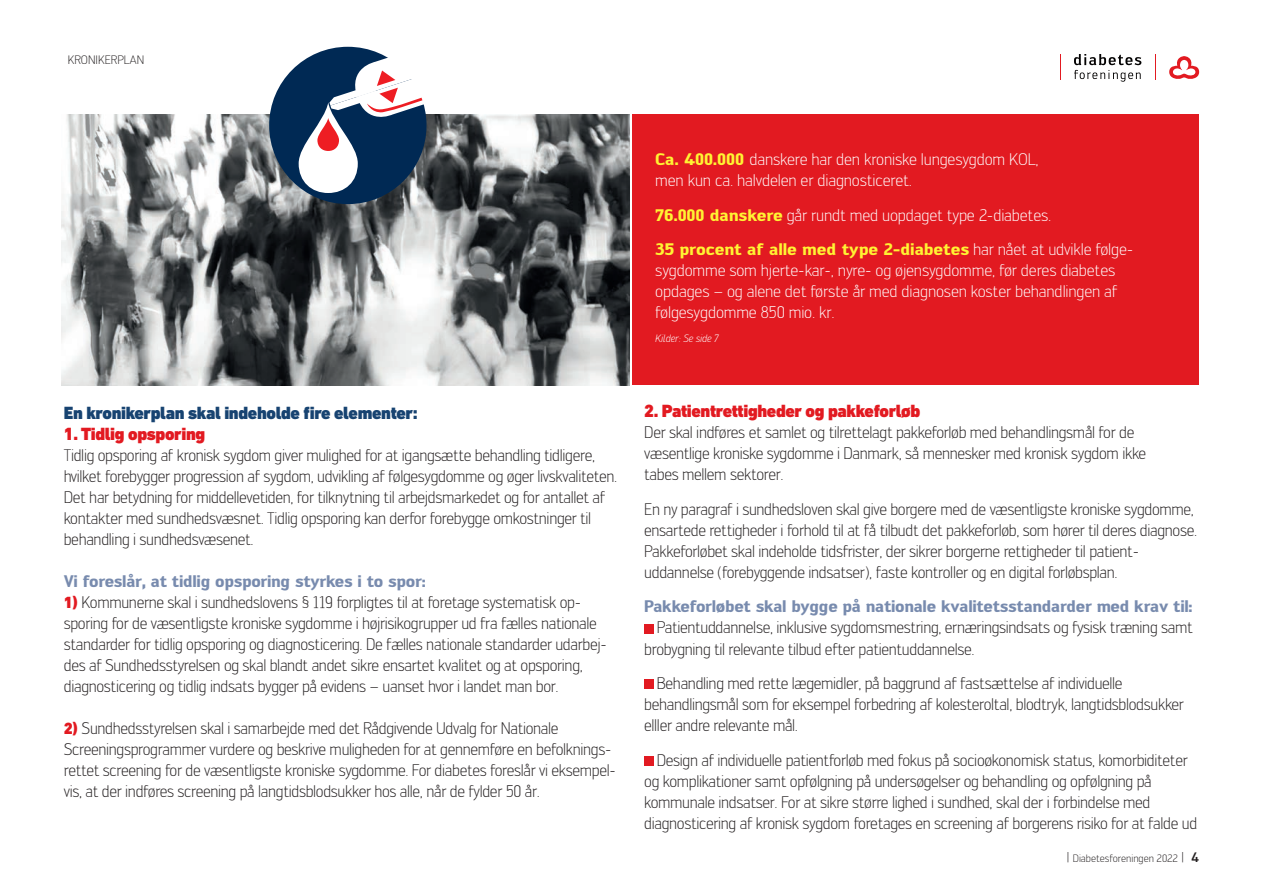
<style>
.page{position:relative;width:1263px;height:893px;background:#fff}
.page>*{position:absolute;margin:0;border:0;box-sizing:border-box;transform-origin:0 0}
.t1{font:900 18px "DIN Next LT Pro";letter-spacing:-.02em;color:#e21a21}
.t2{font:900 18px "DIN Next LT Pro";letter-spacing:-.02em;color:#174371}
.t3{font:300 16.5px/21px "Engel";letter-spacing:-.02em;color:#231f20}
.t4{font:300 16.5px/21px "Engel";letter-spacing:-.01em;color:#fff}
.t5{font:700 16.5px "Engel";letter-spacing:-.02em;color:#788bae}
.t6{font:300 12px "Engel";color:#231f20}
.t7{font:300 10.5px "Engel";color:#231f20}
.t8{font:italic 300 10.5px "Engel";letter-spacing:-.01em;color:#fff}
.s1{font-family:"DIN Next LT Pro";font-weight:900;color:#e21a21}
.s2{font-weight:700;color:#fff333}
.s3{font-size:13.5px}
.s4{font-weight:500;font-size:13.5px}
</style>
<div class="page">
<svg style="left:1169px;top:56px;width:30px;height:23px"></svg>
<svg style="left:1074px;top:54px;width:67px;height:28px"></svg>
<svg style="left:1155px;top:54px;width:1px;height:25px"></svg>
<div style="left:632px;top:115px;width:567px;height:270px;background:#e21a21"></div>
<div style="left:644px;top:624px;width:9px;height:9px;background:#e21a21"></div>
<div style="left:644px;top:680px;width:9px;height:9px;background:#e21a21"></div>
<div style="left:644px;top:756px;width:9px;height:9px;background:#e21a21"></div>
<img style="left:62px;top:115px;width:567px;height:271px">
<div style="left:269px;top:47px;width:157px;height:157px;background:#002954;border-radius:50%"></div>
<svg style="left:299px;top:102px;width:59px;height:91px;fill:#fff"></svg>
<svg style="left:317px;top:118px;width:22px;height:33px"></svg>
<svg style="left:329px;top:51px;width:97px;height:75px"></svg>
<p class="t6" style="left:68px;top:53px;width:78px">KRONIKERPLAN</p>
<p class="t2" style="left:64px;top:402px;width:355px">En kronikerplan skal indeholde fire elementer:</p>
<p class="t1" style="left:64px;top:423px;width:143px">1. Tidlig opsporing</p>
<p class="t3" style="left:64px;top:444px;width:555px">Tidlig opsporing af kronisk sygdom giver mulighed for at igangsætte behandling tidligere, hvilket forebygger progression af sygdom, udvikling af følgesygdomme og øger livskvaliteten.<br>Det har betydning for middellevetiden, for tilknytning til arbejdsmarkedet og for antallet af kontakter med sundhedsvæsnet. Tidlig opsporing kan derfor forebygge omkostninger til behandling i sundhedsvæsenet.</p>
<p class="t5" style="left:64px;top:571px;width:364px">Vi foreslår, at tidlig opsporing styrkes i to spor:</p>
<p class="t3" style="left:64px;top:591px;width:544px"><span class="s1">1)</span> Kommunerne skal i sundhedslovens § 119 forpligtes til at foretage systematisk op&shy;sporing for de væsentligste kroniske sygdomme i højrisikogrupper ud fra fælles nationale standarder for tidlig opsporing og diagnosticering. De fælles nationale standarder udarbej&shy;des af Sundhedsstyrelsen og skal blandt andet sikre ensartet kvalitet og at opsporing, diagnosticering og tidlig indsats bygger på evidens – uanset hvor i landet man bor.</p>
<p class="t3" style="left:64px;top:717px;width:553px"><span class="s1">2)</span> Sundhedsstyrelsen skal i samarbejde med det Rådgivende Udvalg for Nationale Screeningsprogrammer vurdere og beskrive muligheden for at gennemføre en befolknings&shy;rettet screening for de væsentligste kroniske sygdomme. For diabetes foreslår vi eksempel&shy;vis, at der indføres screening på langtidsblodsukker hos alle, når de fylder 50 år.</p>
<p class="t4" style="left:655px;top:149px;width:385px"><span class="s2">Ca. 400.000</span> danskere har den kroniske lungesygdom KOL, men kun ca. halvdelen er diagnosticeret.</p>
<p class="t4" style="left:655px;top:198px;width:479px;line-height:34.5px"><span class="s2">76.000 danskere</span> går rundt med uopdaget type 2-diabetes.<br><span class="s2">35 procent af alle med type 2-diabetes</span> har nået at udvikle følge-</p>
<p class="t4" style="left:655px;top:260px;width:464px">sygdomme som hjerte-kar-, nyre- og øjensygdomme, før deres diabetes opdages – og alene det første år med diagnosen koster behandlingen af følgesygdomme 850 mio. kr.</p>
<p class="t8" style="left:655px;top:333px;width:65px">Kilder: Se side 7</p>
<p class="t1" style="left:644px;top:401px;width:278px">2. Patientrettigheder og pakkeforløb</p>
<p class="t3" style="left:644px;top:422px;width:503px">Der skal indføres et samlet og tilrettelagt pakkeforløb med behandlingsmål for de væsentlige kroniske sygdomme i Danmark, så mennesker med kronisk sygdom ikke tabes mellem sektorer.</p>
<p class="t3" style="left:644px;top:499px;width:554px">En ny paragraf i sundhedsloven skal give borgere med de væsentligste kroniske sygdomme, ensartede rettigheder i forhold til at få tilbudt det pakkeforløb, som hører til deres diagnose.<br>Pakkeforløbet skal indeholde tidsfrister, der sikrer borgerne rettigheder til patient&shy;uddannelse (forebyggende indsatser), faste kontroller og en digital forløbsplan.</p>
<p class="t5" style="left:644px;top:597px;width:550px">Pakkeforløbet skal bygge på nationale kvalitetsstandarder med krav til:</p>
<p class="t3" style="left:644px;top:617px;width:550px;text-indent:12px">Patientuddannelse, inklusive sygdomsmestring, ernæringsindsats og fysisk træning samt brobygning til relevante tilbud efter patientuddannelse.</p>
<p class="t3" style="left:644px;top:673px;width:541px;text-indent:13px">Behandling med rette lægemidler, på baggrund af fastsættelse af individuelle behandlingsmål som for eksempel forbedring af kolesteroltal, blodtryk, langtidsblodsukker elller andre relevante mål.</p>
<p class="t3" style="left:644px;top:749px;width:554px;text-indent:12px">Design af individuelle patientforløb med fokus på socioøkonomisk status, komorbiditeter og komplikationer samt opfølgning på undersøgelser og behandling og opfølgning på kommunale indsatser. For at sikre større lighed i sundhed, skal der i forbindelse med diagnosticering af kronisk sygdom foretages en screening af borgerens risiko for at falde ud</p>
<p class="t7" style="left:1067px;top:853px;width:134px"><span class="s3">|</span> Diabetesforeningen 2022 <span class="s3">|</span> <span class="s4">4</span></p>
</div>
